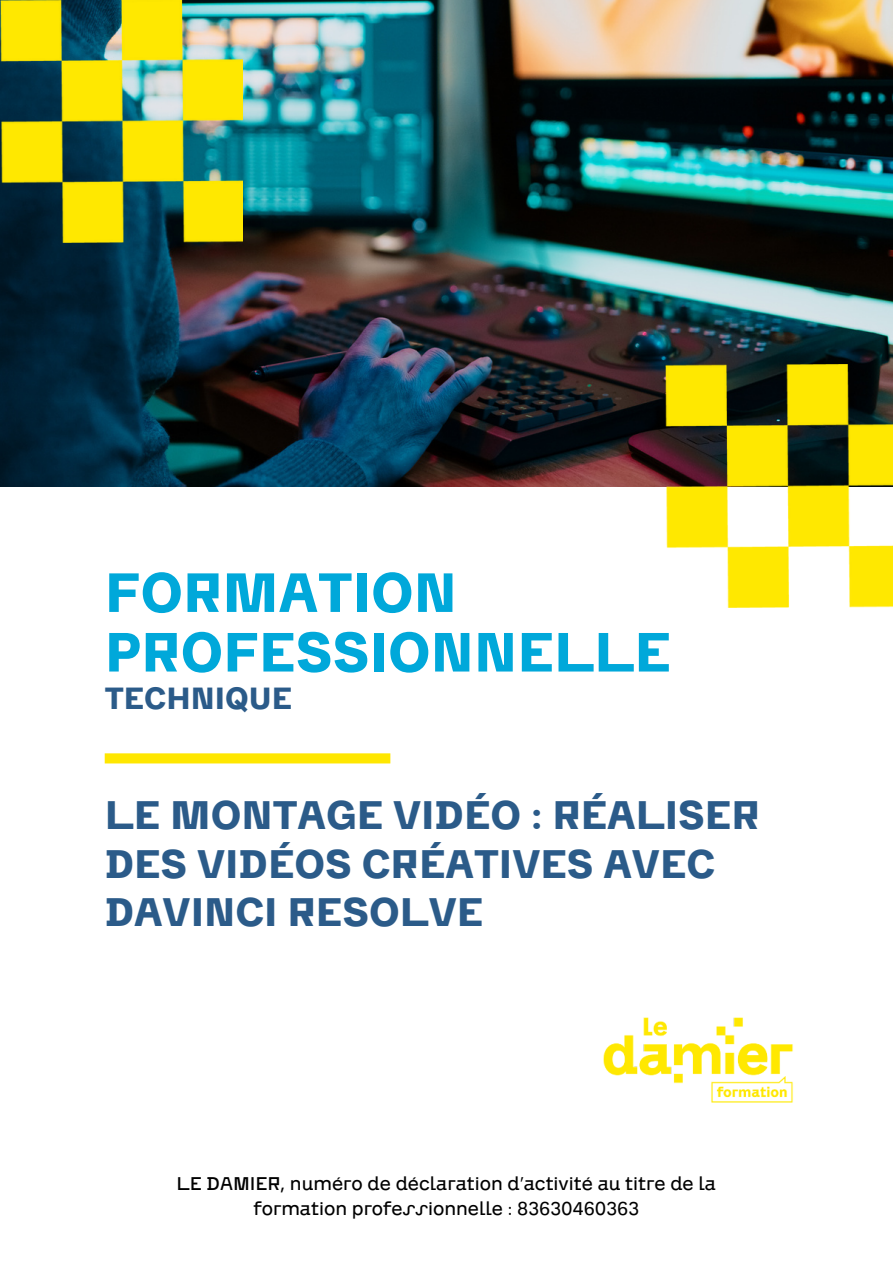
<style>
.page{position:relative;width:893px;height:1264px;background:#fff}
.page>*{position:absolute;margin:0;border:0;box-sizing:border-box;transform-origin:0 0}
.t1{font:700 54px/59.6px "CA Saygon";color:#00a8da}
.t2{font:700 39px/48.3px "CA Saygon";color:#2b5b89}
.t3{font:700 30px "CA Saygon";color:#2b5b89}
.t4{font:300 18px/24.8px "CA Saygon";color:#000;text-align:center}
</style>
<div class="page">
<img style="left:0;top:0;width:892px;height:487px">
<img style="left:665px;top:365px;width:227px;height:242px">
<div style="left:105px;top:753px;width:285px;height:10px;background:#ffe700"></div>
<img style="left:603px;top:1017px;width:190px;height:86px">
<img style="left:0;top:0;width:243px;height:243px">
<h1 class="t1" style="left:105px;top:561px;width:567px">FORMATION<br>PROFESSIONNELLE</h1>
<h3 class="t3" style="left:105px;top:672px;width:189px">TECHNIQUE</h3>
<h2 class="t2" style="left:105px;top:790px;width:656px">LE MONTAGE VIDÉO : RÉALISER<br>DES VIDÉOS CRÉATIVES AVEC<br>DAVINCI RESOLVE</h2>
<p class="t4" style="left:176px;top:1170px;width:541px">LE DAMIER, numéro de déclaration d’activité au titre de la formation professionnelle : 83630460363</p>
</div>
